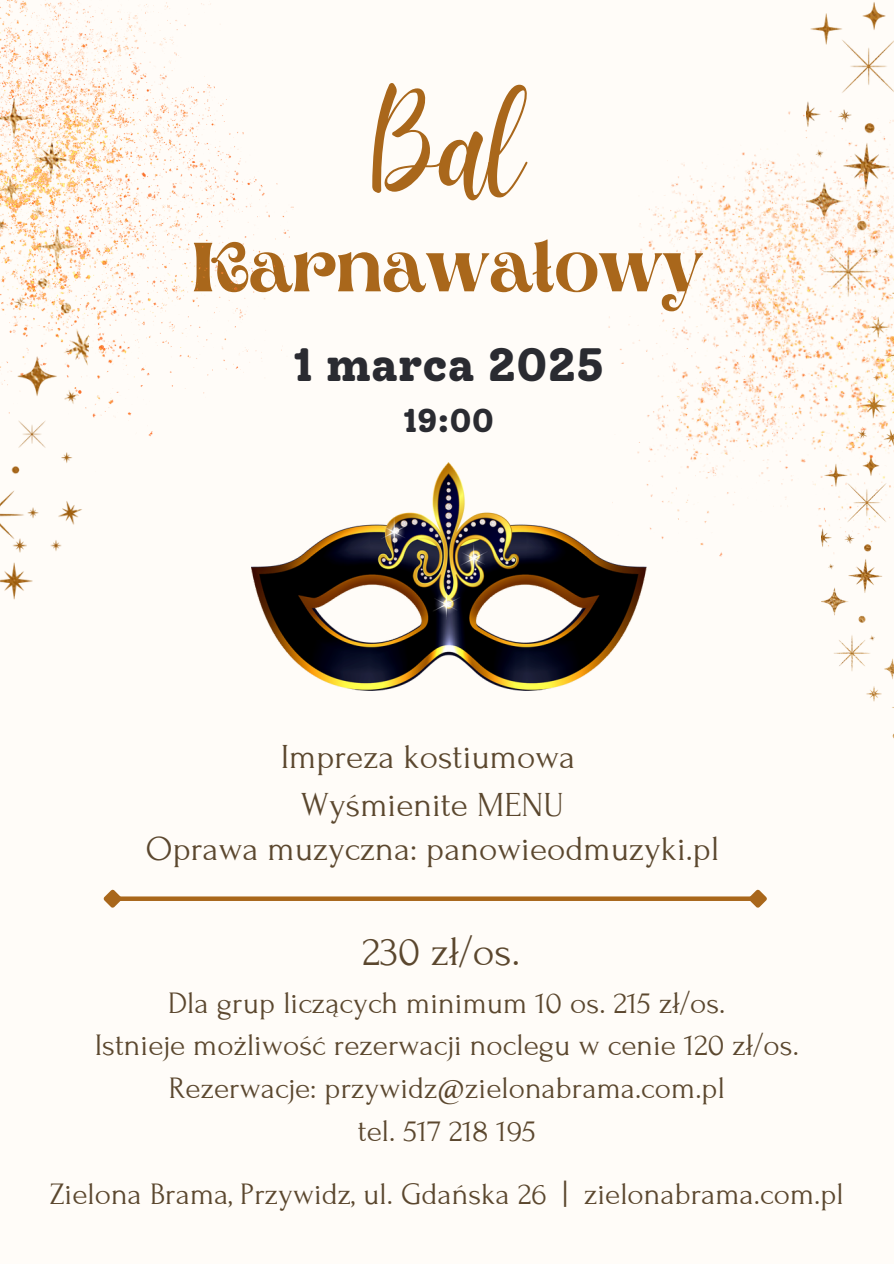
<style>
.page{position:relative;width:894px;height:1264px;background:#fff}
.page>*{position:absolute;margin:0;border:0;box-sizing:border-box;transform-origin:0 0}
.t1{font:137.4px "Daydream";color:#a9671b}
.t2{font:600 69.3px "Aprila";color:#a9671b}
.t3{font:800 46.65px "Solway";color:#2a2b31}
.t4{font:41.7px "Forum";color:#5b472e}
.t5{font:35.1px/48.3px "Forum";color:#5b472e;text-align:center}
.t6{font:800 32.85px "Solway";color:#2a2b31}
.t7{font:31.2px "Forum";color:#5b472e}
</style>
<div class="page">
<div style="left:0;top:0;width:893px;height:1263px;background:#fffcf8"></div>
<div style="left:118px;top:896px;width:634px;height:5px;background:#a9671b"></div>
<svg style="left:103px;top:889px;width:23px;height:19px"></svg>
<svg style="left:744px;top:889px;width:23px;height:19px"></svg>
<img style="left:608px;top:4px;width:285px;height:668px">
<img style="left:89px;top:2px;width:205px;height:435px">
<img style="left:0;top:0;width:89px;height:600px">
<img style="left:251px;top:462px;width:395px;height:229px">
<p class="t1" style="left:372px;top:67px;width:154px">Bal</p>
<p class="t2" style="left:192px;top:239px;width:512px">Karnawałowy</p>
<p class="t3" style="left:293px;top:336px;width:312px">1 marca 2025</p>
<p class="t6" style="left:403px;top:400px;width:92px">19:00</p>
<p class="t5" style="left:280px;top:732px;width:296px">Impreza kostiumowa<br>Wyśmienite MENU</p>
<p class="t5" style="left:146px;top:825px;width:574px">Oprawa muzyczna: panowieodmuzyki.pl</p>
<p class="t4" style="left:362px;top:929px;width:159px">230 zł/os.</p>
<p class="t7" style="left:168px;top:985px;width:558px">Dla grup liczących minimum 10 os. 215 zł/os.</p>
<h1 class="t7" style="left:95px;top:1028px;width:705px">Istnieje możliwość rezerwacji noclegu w cenie 120 zł/os.</h1>
<h2 class="t7" style="left:169px;top:1071px;width:557px">Rezerwacje: przywidz@zielonabrama.com.pl</h2>
<p class="t7" style="left:358px;top:1114px;width:179px">tel. 517 218 195</p>
<h3 class="t7" style="left:50px;top:1177px;width:795px">Zielona Brama, Przywidz, ul. Gdańska 26 | zielonabrama.com.pl</h3>
</div>
